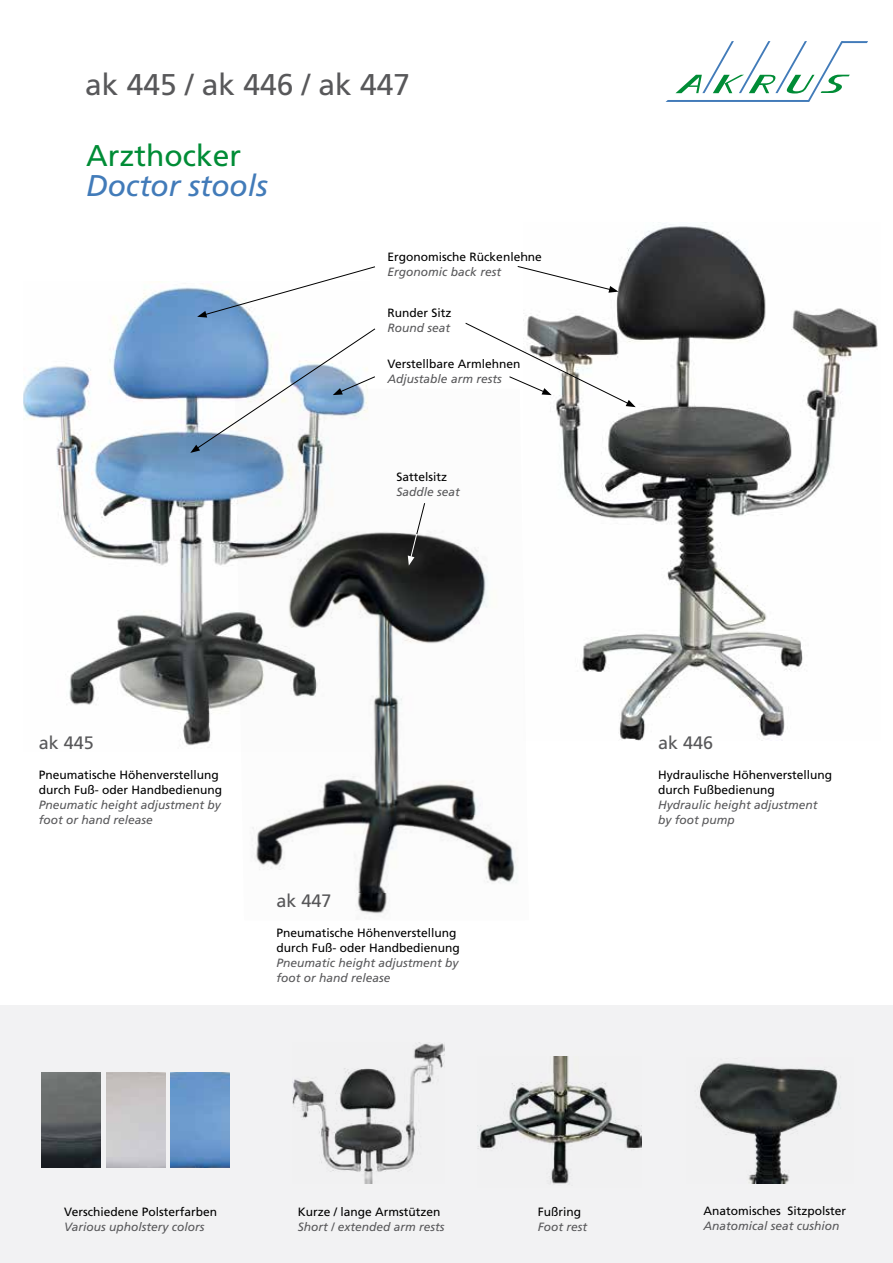
<style>
.page{position:relative;width:893px;height:1263px;background:#fff}
.page>*{position:absolute;margin:0;border:0;box-sizing:border-box;transform-origin:0 0}
.t1{font:30px "Frutiger";color:#58585a}
.t2{font:italic 30px "Frutiger";letter-spacing:-.005em;color:#427bb9}
.t3{font:30px "Frutiger";color:#008c36}
.t4{font:18px "Frutiger";color:#58585a}
.t5{font:12px/15px "Frutiger";color:#000}
.t6{font:italic 12px/15px "Frutiger";color:#58585a}
</style>
<div class="page">
<div style="left:0;top:1006px;width:893px;height:257px;background:#f2f2f3"></div>
<img style="left:292px;top:1043px;width:153px;height:140px">
<img style="left:699px;top:1063px;width:142px;height:120px">
<img style="left:478px;top:1056px;width:163px;height:128px">
<svg style="left:666px;top:41px;width:202px;height:61px"></svg>
<img style="left:171px;top:1072px;width:59px;height:95px">
<img style="left:42px;top:1072px;width:59px;height:95px">
<img style="left:24px;top:287px;width:240px;height:459px">
<img style="left:235px;top:453px;width:282px;height:461px">
<svg style="left:197px;top:266px;width:178px;height:52px"></svg>
<svg style="left:190px;top:328px;width:186px;height:125px"></svg>
<svg style="left:408px;top:502px;width:18px;height:64px"></svg>
<img style="left:523px;top:224px;width:355px;height:517px">
<svg style="left:517px;top:265px;width:101px;height:28px"></svg>
<svg style="left:465px;top:322px;width:171px;height:85px"></svg>
<h1 class="t1" style="left:85px;top:67px;width:327px">ak 445 / ak 446 / ak 447</h1>
<h1 class="t3" style="left:86px;top:138px;width:157px">Arzthocker</h1>
<h1 class="t2" style="left:86px;top:168px;width:183px">Doctor stools</h1>
<p class="t5" style="left:388px;top:249px;width:156px">Ergonomische Rückenlehne</p>
<p class="t6" style="left:388px;top:264px;width:115px">Ergonomic back rest</p>
<p class="t5" style="left:388px;top:305px;width:66px">Runder Sitz</p>
<p class="t6" style="left:388px;top:320px;width:64px">Round seat</p>
<p class="t5" style="left:388px;top:356px;width:134px">Verstellbare Armlehnen</p>
<p class="t6" style="left:388px;top:371px;width:116px">Adjustable arm rests</p>
<p class="t5" style="left:396px;top:470px;width:52px">Sattelsitz</p>
<p class="t6" style="left:396px;top:485px;width:65px">Saddle seat</p>
<h2 class="t4" style="left:39px;top:732px;width:57px">ak 445</h2>
<p class="t5" style="left:39px;top:767px;width:185px">Pneumatische Höhenverstellung durch Fuß- oder Handbedienung</p>
<p class="t6" style="left:39px;top:797px;width:184px">Pneumatic height adjustment by foot or hand release</p>
<h2 class="t4" style="left:276px;top:890px;width:57px">ak 447</h2>
<p class="t5" style="left:276px;top:925px;width:185px">Pneumatische Höhenverstellung durch Fuß- oder Handbedienung</p>
<p class="t6" style="left:276px;top:955px;width:184px">Pneumatic height adjustment by foot or hand release</p>
<h2 class="t4" style="left:658px;top:732px;width:57px">ak 446</h2>
<p class="t5" style="left:658px;top:767px;width:176px">Hydraulische Höhenverstellung durch Fußbedienung</p>
<p class="t6" style="left:658px;top:797px;width:161px">Hydraulic height adjustment by foot pump</p>
<p class="t5" style="left:64px;top:1204px;width:154px">Verschiedene Polsterfarben</p>
<p class="t6" style="left:64px;top:1219px;width:142px">Various upholstery colors</p>
<p class="t5" style="left:298px;top:1204px;width:144px">Kurze / lange Armstützen</p>
<p class="t6" style="left:298px;top:1219px;width:148px">Short / extended arm rests</p>
<p class="t5" style="left:538px;top:1204px;width:45px">Fußring</p>
<p class="t6" style="left:538px;top:1219px;width:51px">Foot rest</p>
<p class="t5" style="left:703px;top:1203px;width:144px">Anatomisches Sitzpolster</p>
<p class="t6" style="left:703px;top:1218px;width:138px">Anatomical seat cushion</p>
</div>
